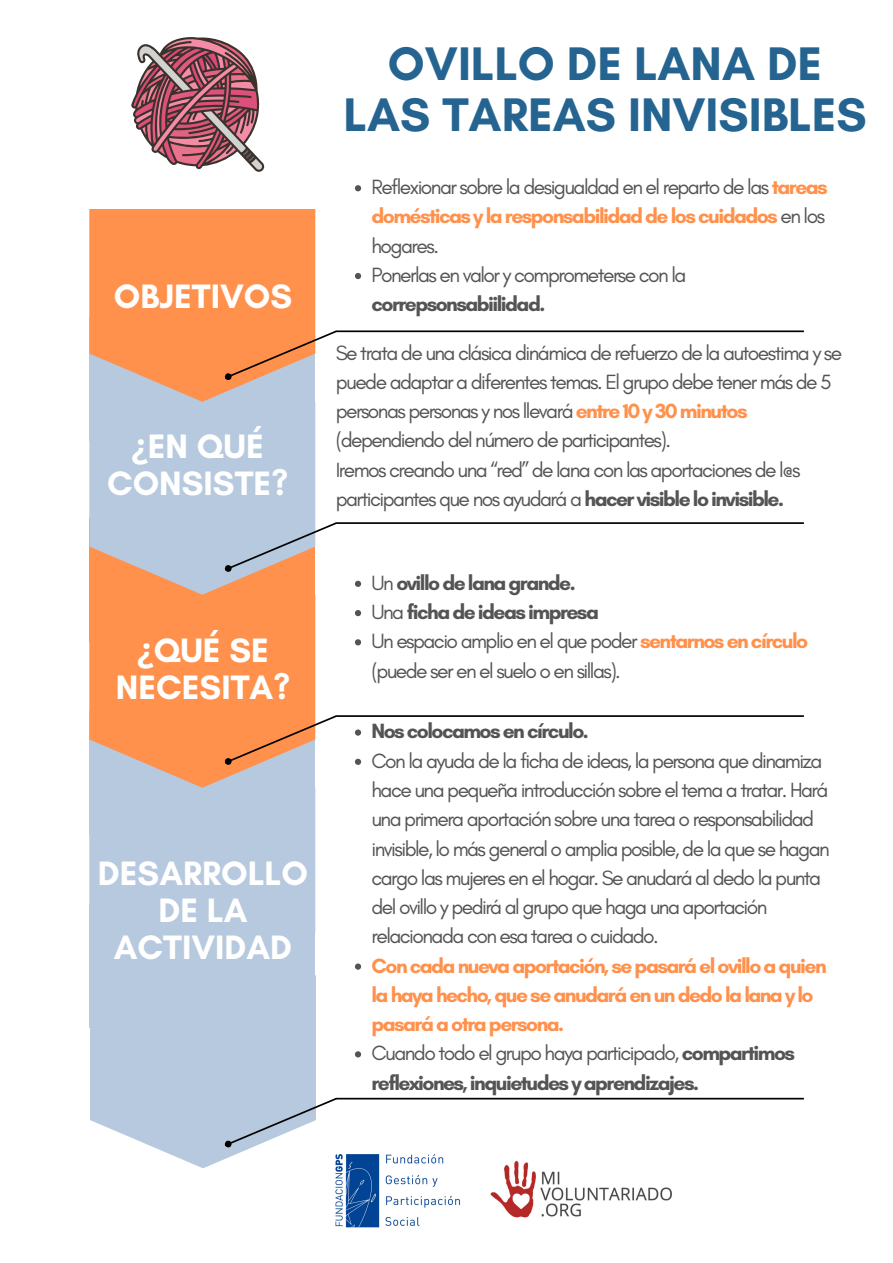
<style>
.page{position:relative;width:893px;height:1263px;background:#fff}
.page>*{position:absolute;margin:0;border:0;box-sizing:border-box;transform-origin:0 0}
.t1{font:700 48px/50.6px "Glacial Indifference";color:#256490;text-align:center}
.t2{font:700 34.5px/37.1px "Glacial Indifference";color:#fff;text-align:center}
.t3{font:21px/29.2px "Glacial Indifference";letter-spacing:-.075em;color:#545454}
.t4{font:700 21px/29.2px "Glacial Indifference";letter-spacing:-.075em;color:#545454}
.t5{font:700 21px/29.2px "Glacial Indifference";letter-spacing:-.075em;color:#ff914d}
.s1{font-weight:700;color:#ff914d}
.s2{font-weight:700}
.s3{font-family:"Noto Sans"}
.s4{font-weight:400}
</style>
<div class="page">
<hr style="left:336px;top:330px;width:468px;height:2px;background:#000">
<hr style="left:336px;top:522px;width:468px;height:2px;background:#000">
<hr style="left:336px;top:715px;width:468px;height:2px;background:#000">
<svg style="left:89px;top:209px;width:249px;height:959px;background:#d6bbaf"></svg>
<hr style="left:336px;top:1098px;width:468px;height:1px;background:#000">
<img style="left:490px;top:1160px;width:182px;height:58px">
<img style="left:332px;top:1146px;width:128px;height:82px">
<svg style="left:131px;top:37px;width:133px;height:135px"></svg>
<svg style="left:355px;top:185px;width:6px;height:6px"></svg>
<svg style="left:355px;top:273px;width:6px;height:6px"></svg>
<svg style="left:355px;top:581px;width:6px;height:6px"></svg>
<svg style="left:355px;top:610px;width:6px;height:6px"></svg>
<svg style="left:355px;top:639px;width:6px;height:6px"></svg>
<svg style="left:355px;top:729px;width:6px;height:7px"></svg>
<svg style="left:355px;top:759px;width:6px;height:6px"></svg>
<svg style="left:355px;top:963px;width:6px;height:7px"></svg>
<svg style="left:355px;top:1051px;width:6px;height:6px"></svg>
<p class="t1" style="left:343px;top:38px;width:524px">OVILLO DE LANA DE<br>LAS TAREAS INVISIBLES</p>
<p class="t3" style="left:371px;top:172px;width:458px">Reflexionar sobre la desigualdad en el reparto de las <span class="s1">tareas domésticas y la responsabilidad de los cuidados</span> en los hogares.</p>
<h2 class="t3" style="left:371px;top:260px;width:316px">Ponerlas en valor y comprometerse con la</h2>
<p class="t2" style="left:114px;top:277px;width:180px">OBJETIVOS</p>
<h2 class="t4" style="left:371px;top:289px;width:175px">correpsonsabiilidad.</h2>
<p class="t3" style="left:336px;top:338px;width:508px">Se trata de una clásica dinámica de refuerzo de la autoestima y se puede adaptar a diferentes temas. El grupo debe tener más de 5 personas personas y nos llevará <span class="s1">entre 10 y 30 minutos </span>(dependiendo del número de participantes).</p>
<p class="t3" style="left:336px;top:455px;width:466px">Iremos creando una “red” de lana con las aportaciones de l@s participantes que nos ayudará a <span class="s2">hacer visible lo invisible.</span></p>
<h2 class="t2" style="left:107px;top:427px;width:182px"><span class="s3">¿</span>EN QUÉ<br>CONSISTE?</h2>
<p class="t2" style="left:116px;top:631px;width:176px"><span class="s3">¿</span>QUÉ SE<br>NECESITA?</p>
<p class="t2" style="left:98px;top:854px;width:212px">DESARROLLO<br>DE LA<br>ACTIVIDAD</p>
<h2 class="t4" style="left:371px;top:568px;width:206px"><span class="s4">Un</span> ovillo de lana grande.</h2>
<p class="t4" style="left:371px;top:597px;width:229px"><span class="s4">Una</span> ficha de ideas impresa</p>
<p class="t3" style="left:371px;top:626px;width:438px">Un espacio amplio en el que poder <span class="s1">sentarnos en círculo </span>(puede ser en el suelo o en sillas).</p>
<p class="t4" style="left:371px;top:716px;width:219px">Nos colocamos en círculo.</p>
<p class="t3" style="left:371px;top:746px;width:460px">Con la ayuda de la ficha de ideas, la persona que dinamiza hace una pequeña introducción sobre el tema a tratar. Hará una primera aportación sobre una tarea o responsabilidad invisible, lo más general o amplia posible, de la que se hagan cargo las mujeres en el hogar. Se anudará al dedo la punta del ovillo y pedirá al grupo que haga una aportación relacionada con esa tarea o cuidado.</p>
<h2 class="t5" style="left:371px;top:950px;width:457px">Con cada nueva aportación, se pasará el ovillo a quien la haya hecho, que se anudará en un dedo la lana y lo pasará a otra persona.</h2>
<p class="t4" style="left:371px;top:1038px;width:425px"><span class="s4">Cuando todo el grupo haya participado,</span> compartimos reflexiones, inquietudes y aprendizajes.</p>
</div>
